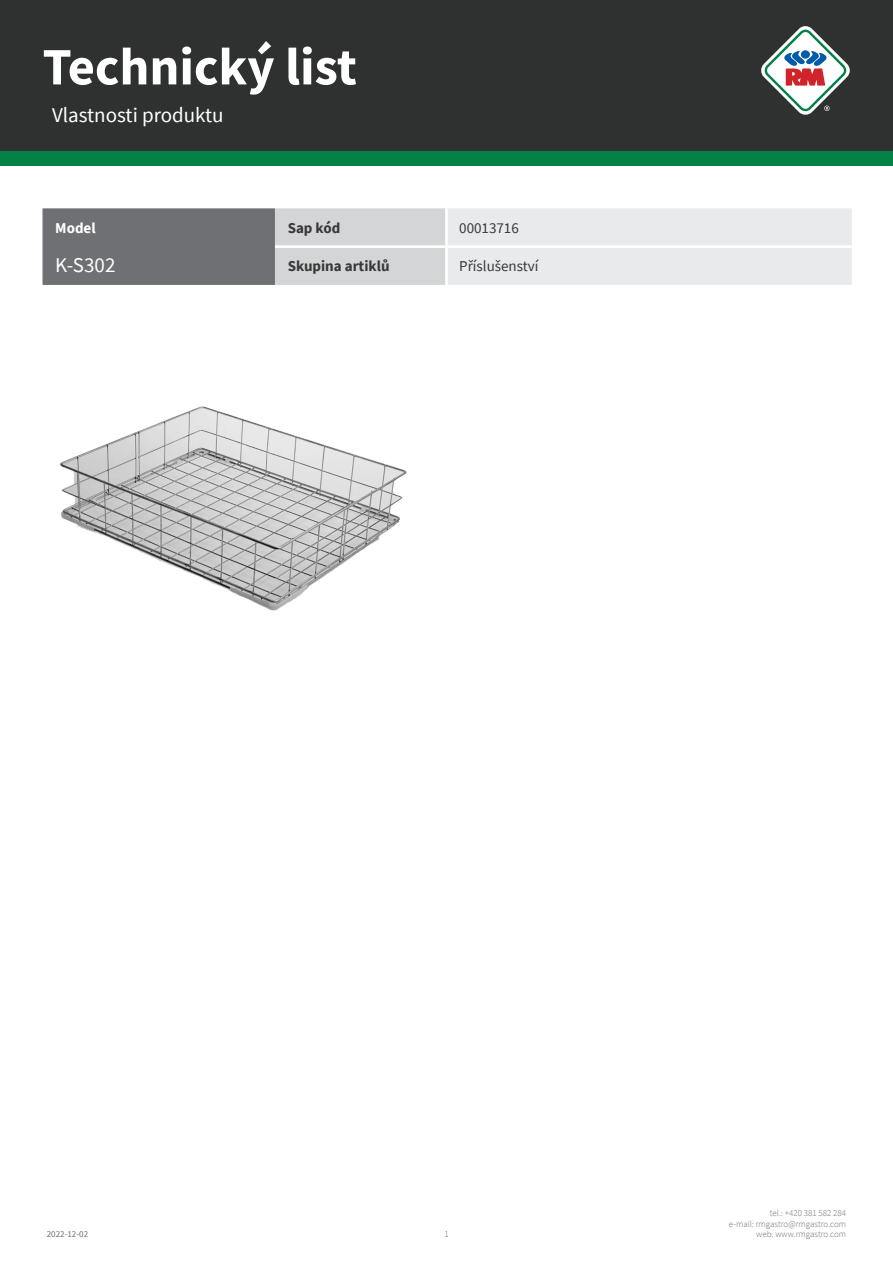
<style>
.page{position:relative;width:893px;height:1263px;background:#fff}
.page>*{position:absolute;margin:0;border:0;box-sizing:border-box;transform-origin:0 0}
.t1{font:700 52.5px "Source Sans Pro";color:#fff}
.kapitola{font:21px "Source Sans Pro";color:#fff}
.tabulka_-_headline{font:21px "Source Sans Pro";color:#fff}
.tabulka_-_text{font:15px "Source Sans Pro";color:#383839}
.tabulka_-_text-2{font:700 15px "Source Sans Pro";color:#383839}
.tabulka_-_text-3{font:700 15px "Source Sans Pro";color:#fff}
.t2{font:300 9px/10.8px "Source Sans Pro";color:#6f7073;text-align:right}
.t3{font:9px "Source Sans Pro";color:#6f7073}
</style>
<div class="page">
<div style="left:0;top:0;width:893px;height:166px;background:#048146"></div>
<div style="left:0;top:0;width:893px;height:151px;background:#2f3131"></div>
<svg style="left:761px;top:26px;width:89px;height:89px"></svg>
<img style="left:60px;top:406px;width:347px;height:205px">
<svg style="left:43px;top:208px;width:809px;height:77px;background:#c0c1c3"></svg>
<hr style="left:445px;top:208px;width:3px;height:37px;background:#fff">
<hr style="left:275px;top:245px;width:171px;height:3px;background:#fff">
<hr style="left:446px;top:245px;width:406px;height:3px;background:#fff">
<hr style="left:445px;top:248px;width:3px;height:37px;background:#fff">
<h1 class="t1" style="left:43px;top:31px;width:316px">Technický list</h1>
<p class="kapitola" style="left:52px;top:101px;width:173px">Vlastnosti produktu</p>
<p class="tabulka_-_text-3" style="left:55px;top:218px;width:42px">Model</p>
<p class="tabulka_-_text-2" style="left:288px;top:218px;width:54px">Sap kód</p>
<p class="tabulka_-_text" style="left:459px;top:219px;width:61px">00013716</p>
<p class="tabulka_-_headline" style="left:55px;top:251px;width:62px">K-S302</p>
<p class="tabulka_-_text-2" style="left:288px;top:256px;width:103px">Skupina artiklů</p>
<p class="tabulka_-_text" style="left:459px;top:257px;width:81px">Příslušenství</p>
<p class="t3" style="left:47px;top:1229px;width:43px">2022-12-02</p>
<p class="t2" style="left:444px;top:1229px;width:6px">1</p>
<p class="t2" style="left:729px;top:1207px;width:119px">tel.: +420 381 582 284<br>e-mail: rmgastro@rmgastro.com web: www.rmgastro.com</p>
</div>
